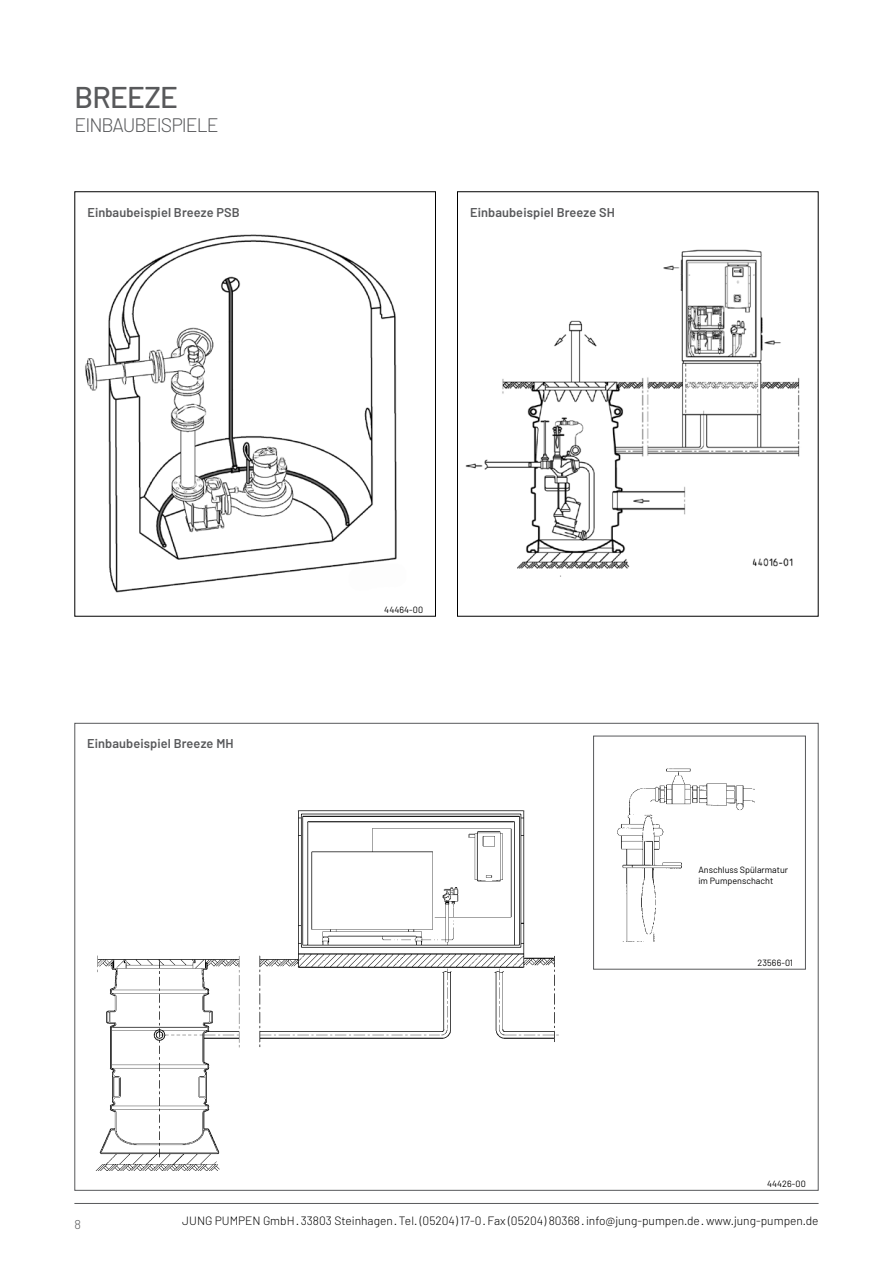
<style>
.page{position:relative;width:893px;height:1263px;background:#fff}
.page>*{position:absolute;margin:0;border:0;box-sizing:border-box;transform-origin:0 0}
.t1{font:500 30px "Barlow";letter-spacing:-.025em;color:#58595b}
.t2{font:300 19.5px "Barlow";letter-spacing:-.05em;color:#58595b}
.t3{font:600 12.75px "Barlow";letter-spacing:.01em;color:#58595b}
.t4{font:300 12.75px "Barlow";color:#58595b}
.t5{font:300 12px "Barlow";color:#000}
.t6{font:9px/10.8px "Barlow";color:#000}
</style>
<div class="page">
<hr style="left:74px;top:1203px;width:745px;height:1px;background:#58595b">
<img style="left:465px;top:249px;width:335px;height:328px">
<img style="left:85px;top:234px;width:312px;height:359px">
<img style="left:95px;top:810px;width:464px;height:361px">
<img style="left:617px;top:768px;width:138px;height:174px">
<div style="left:593px;top:736px;width:213px;height:233px;border:1px solid #58595b"></div>
<h1 class="t1" style="left:74px;top:78px;width:105px">BREEZE</h1>
<h2 class="t2" style="left:75px;top:113px;width:146px">EINBAUBEISPIELE</h2>
<p class="t3" style="left:87px;top:204px;width:154px">Einbaubeispiel Breeze PSB</p>
<p class="t3" style="left:470px;top:204px;width:146px">Einbaubeispiel Breeze SH</p>
<p class="t3" style="left:87px;top:736px;width:148px">Einbaubeispiel Breeze MH</p>
<p class="t6" style="left:384px;top:604px;width:40px">44464-00</p>
<p class="t6" style="left:698px;top:864px;width:91px">Anschluss Spülarmatur im Pumpenschacht</p>
<p class="t6" style="left:758px;top:957px;width:37px">23566-01</p>
<p class="t6" style="left:767px;top:1178px;width:40px">44426-00</p>
<p class="t4" style="left:74px;top:1216px;width:8px">8</p>
<p class="t5" style="left:182px;top:1213px;width:638px">JUNG PUMPEN GmbH · 33803 Steinhagen · Tel. (05204) 17-0 · Fax (05204) 80368 · info@jung-pumpen.de · www.jung-pumpen.de</p>
</div>
